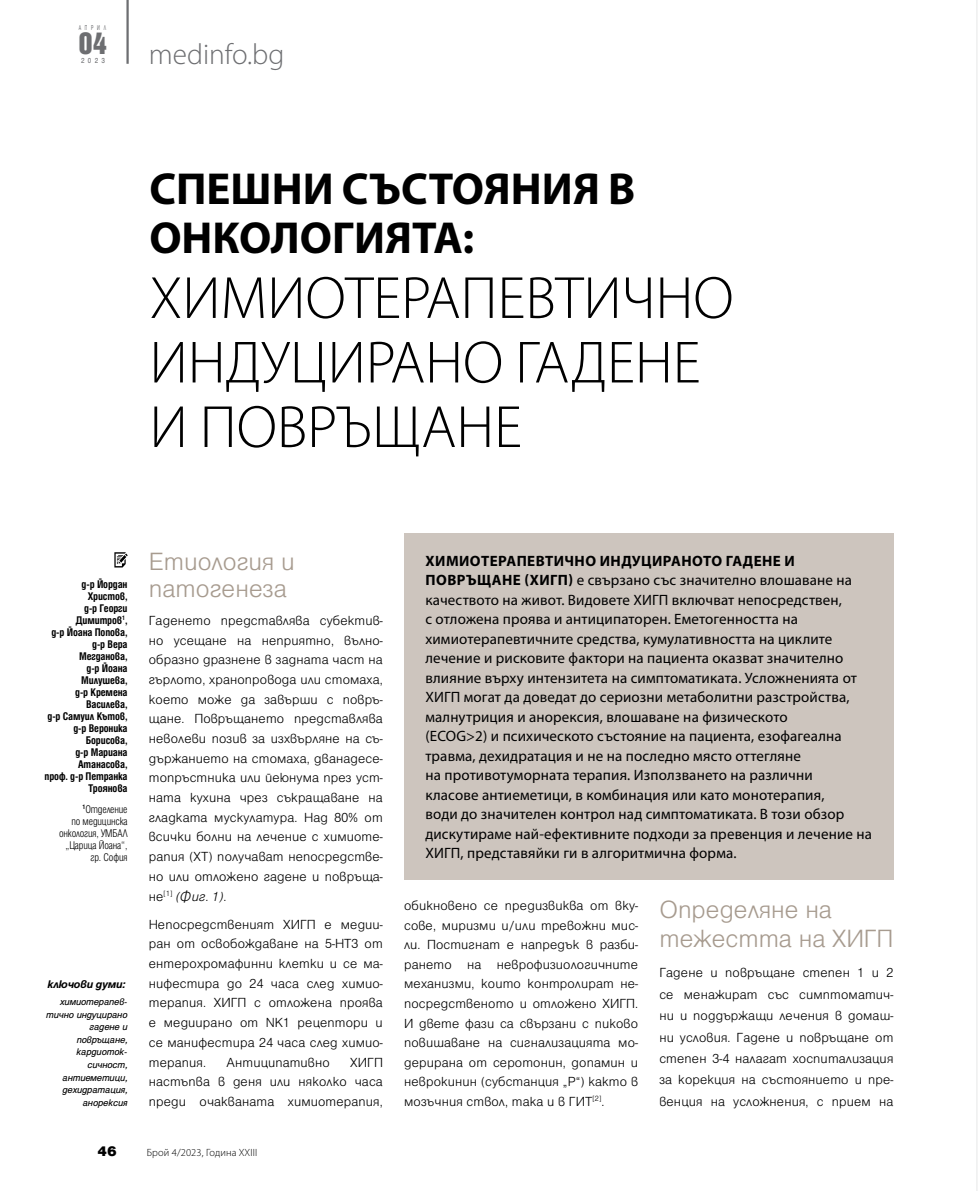
<style>
.page{position:relative;width:978px;height:1191px;background:#fff}
.page>*{position:absolute;margin:0;border:0;box-sizing:border-box;transform-origin:0 0}
.t1{font:300 60px/64.5px "Myriad Pro";color:#000}
.t2{font:700 45px/49.5px "Myriad Pro";color:#000}
.t3{font:300 29.25px "Myriad Pro";color:#6d6e71}
.t4{font:700 27.45px "Iskar";color:#6d6e71}
.t5{font:300 27px/27.2px "Helen Pro";color:#a79b8f}
.t6{font:15px/19.5px "Myriad Pro";letter-spacing:.01em;color:#000}
.t7{font:900 15px "Helen Pro";color:#000}
.t8{font:300 14.25px/19.6px "Helen Pro";letter-spacing:.01em;color:#000;text-align:justify}
.t9{font:700 condensed 12px/12px "Helen Pro";letter-spacing:-.01em;color:#000;text-align:right}
.t10{font:300 condensed 12px/12px "Helen Pro";letter-spacing:-.01em;color:#000;text-align:right}
.t11{font:italic 700 12px "Helen Pro";letter-spacing:-.01em;color:#000}
.t12{font:italic 10.5px/12.6px "Helen Pro";letter-spacing:-.01em;color:#000;text-align:right}
.t13{font:300 10.5px "Myriad Pro";letter-spacing:.01em;color:#000}
.t14{font:7.95px "Helen Pro";color:#6d6e71;scale:.87 1}
.t15{font:7.5px "Helen Pro";letter-spacing:.865em;color:#6d6e71;scale:.57 1}
.s1{font-style:italic}
.s2{font-weight:700}
</style>
<div class="page">
<hr style="left:977px;top:0;width:1px;height:1191px;background:#e6e7e8">
<hr style="left:126px;top:0;width:3px;height:64px;background:#6d6e71">
<svg style="left:114px;top:552px;width:14px;height:15px"></svg>
<div style="left:404px;top:533px;width:489px;height:346px;background:#cdc5be"></div>
<p class="t15" style="left:79px;top:24px;width:49px">АПРИЛ</p>
<p class="t14" style="left:81px;top:56px;width:29px">2023</p>
<h3 class="t4" style="left:79px;top:27px;width:30px">04</h3>
<h3 class="t3" style="left:149px;top:36px;width:137px">medinfo.bg</h3>
<h2 class="t2" style="left:149px;top:162px;width:488px">СПЕШНИ СЪСТОЯНИЯ В<br>ОНКОЛОГИЯТА:</h2>
<h1 class="t1" style="left:149px;top:265px;width:586px">ХИМИОТЕРАПЕВТИЧНО<br>ИНДУЦИРАНО ГАДЕНЕ<br>И ПОВРЪЩАНЕ</h1>
<p class="t9" style="left:45px;top:578px;width:84px">д-р Йордан<br>Христов,<br>д-р Георги<br>Димитров<sup>1</sup>,<br>д-р Йоана Попова, д-р Вера<br>Мегданова,<br>д-р Йоана<br>Милушева,<br>д-р Кремена<br>Василева,<br>д-р Самуил Кътов, д-р Вероника<br>Борисова,<br>д-р Мариана<br>Атанасова,<br>проф. д-р Петранка<br>Троянова</p>
<p class="t10" style="left:59px;top:803px;width:70px"><sup>1</sup>Отделение<br>по медицинска онкология, УМБАЛ „Царица Йоана“, гр. София</p>
<p class="t11" style="left:47px;top:977px;width:82px">ключови думи:</p>
<p class="t12" style="left:46px;top:995px;width:83px">химиотерапев&shy;тично индуцирано гадене и повръщане, кардиоток&shy;сичност, антиеметици, дехидратация, анорексия</p>
<h3 class="t5" style="left:149px;top:547px;width:147px">Етиология и патогенеза</h3>
<p class="t8" style="left:149px;top:610px;width:236px">Гаденето представлява субектив&shy;но усещане на неприятно, вълно&shy;образно дразнене в задната част на гърлото, хранопровода или стомаха, което може да завърши с повръ&shy;щане. Повръщането представлява неволеви позив за изхвърляне на съ&shy;държанието на стомаха, дванадесе&shy;топръстника или йеюнума през уст&shy;ната кухина чрез съкращаване на гладката мускулатура. Над 80% от всички болни на лечение с химиоте&shy;рапия (ХТ) получават непосредстве&shy;но или отложено гадене и повръща&shy;не<sup>[1]</sup> <span class="s1">(Фиг. 1)</span>.</p>
<p class="t8" style="left:149px;top:914px;width:236px">Непосредственият ХИГП е медии&shy;ран от освобождаване на 5-HT3 от ентерохромафинни клетки и се ма&shy;нифестира до 24 часа след химио&shy;терапия. ХИГП с отложена проява е медиирано от NK1 рецептори и се манифестира 24 часа след химио&shy;терапия.</p>
<p class="t8" style="left:227px;top:1052px;width:105px">Антиципативно</p>
<p class="t8" style="left:149px;top:1052px;width:236px;text-indent:201px">ХИГП настъпва в деня или няколко часа преди очакваната химиотерапия,</p>
<p class="t6" style="left:425px;top:551px;width:448px"><span class="s2">ХИМИОТЕРАПЕВТИЧНО ИНДУЦИРАНОТО ГАДЕНЕ И ПОВРЪЩАНЕ (ХИГП)</span> е свързано със значително влошаване на качеството на живот. Видовете ХИГП включват непосредствен,<br>с отложена проява и антиципаторен. Еметогенността на химиотерапевтичните средства, кумулативността на циклите лечение и рисковите фактори на пациента оказват значително влияние върху интензитета на симптоматиката. Усложненията от ХИГП могат да доведат до сериозни метаболитни разстройства, малнутриция и анорексия, влошаване на физическото<br>(ECOG&gt;2) и психическото състояние на пациента, езофагеална травма, дехидратация и не на последно място оттегляне<br>на противотуморната терапия. Използването на различни<br>класове антиеметици, в комбинация или като монотерапия,<br>води до значителен контрол над симптоматиката. В този обзор дискутираме най-ефективните подходи за превенция и лечение на ХИГП, представяйки ги в алгоритмична форма.</p>
<p class="t8" style="left:404px;top:895px;width:236px">обикновено се предизвиква от вку&shy;сове, миризми и/или тревожни мис&shy;ли. Постигнат е напредък в разби&shy;рането на неврофизиологичните механизми, които контролират не&shy;посредственото и отложено ХИГП.<br>И двете фази са свързани с пиково повишаване на сигнализацията мо&shy;дерирана от серотонин, допамин и неврокинин (субстанция „P“) както в мозъчния ствол, така и в ГИТ<sup>[2]</sup>.</p>
<h3 class="t5" style="left:659px;top:895px;width:235px;line-height:29px">Определяне на тежестта на ХИГП</h3>
<p class="t8" style="left:659px;top:962px;width:236px;line-height:21.5px">Гадене и повръщане степен 1 и 2 се менажират със симптоматич&shy;ни и поддържащи лечения в домаш&shy;ни условия. Гадене и повръщане от степен 3-4 налагат хоспитализация за корекция на състоянието и пре&shy;венция на усложнения, с прием на</p>
<p class="t7" style="left:98px;top:1142px;width:21px">46</p>
<p class="t13" style="left:147px;top:1145px;width:112px">Брой 4/2023, Година XXIII</p>
</div>
